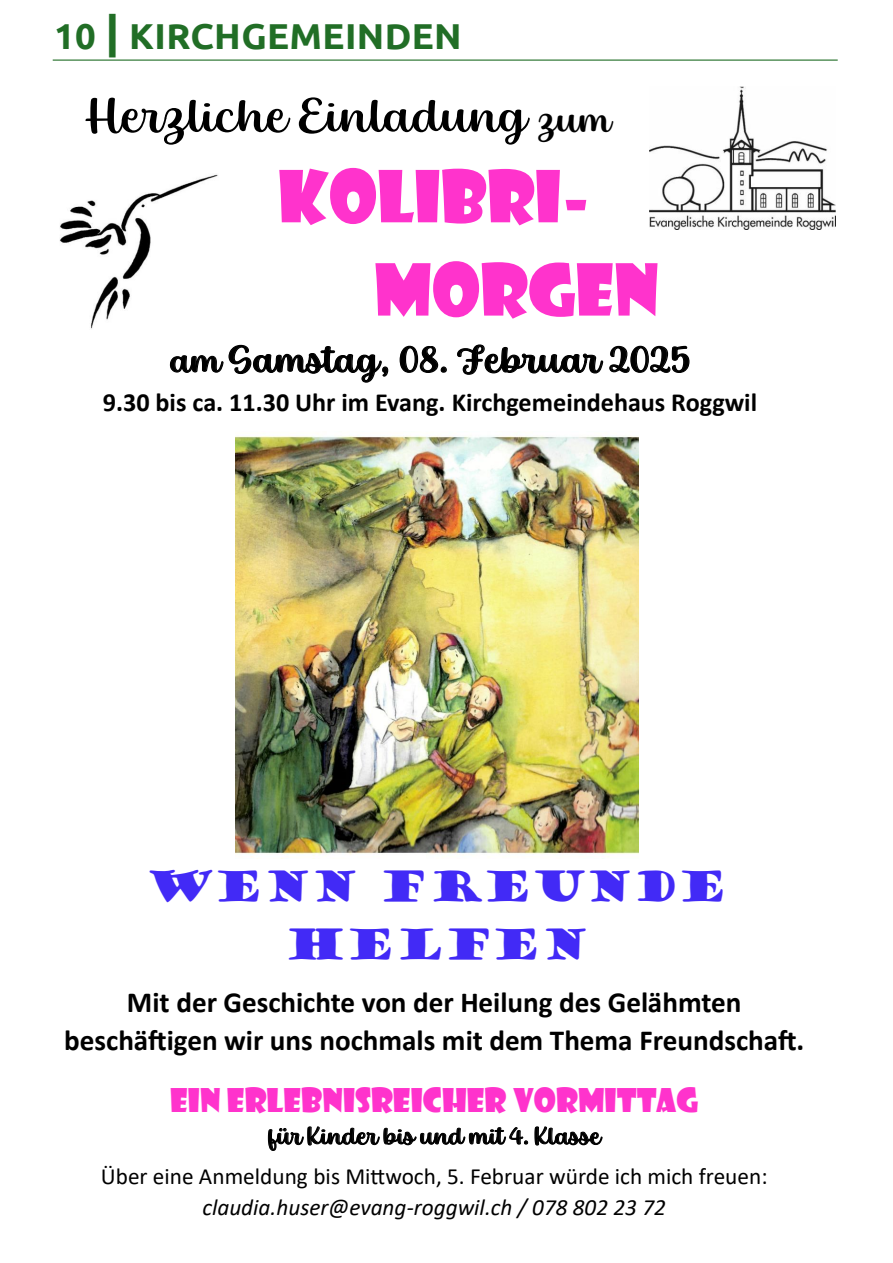
<style>
.page{position:relative;width:893px;height:1263px;background:#fff}
.page>*{position:absolute;margin:0;border:0;box-sizing:border-box;transform-origin:0 0}
.t1{font:69.9px/93.3px "Showcard Gothic";color:#f3c}
.t2{font:52.35px "Baguet Script";color:#000}
.t3{font:40.65px "Baguet Script";color:#000}
.t4{font:40.65px/58.2px "Goudy Stout";color:#422af6;text-align:center}
.t5{font:700 36px "Ubuntu";letter-spacing:.01em;color:#216e26}
.t6{font:31.95px "Showcard Gothic";color:#f3c}
.t7{font:700 29.1px/38.4px "Calibri";color:#000;text-align:center}
.t8{font:700 26.25px "Calibri";color:#000}
.t9{font:26.25px "Baguet Script";color:#000}
.t10{font:23.25px/30.8px "Calibri";color:#000;text-align:center}
.s1{font-style:inherit}
.s2{font-size:45px}
.s3{font-size:40.65px}
.s4{font-size:37.95px}
.s5{font-style:italic}
</style>
<div class="page">
<hr style="left:53px;top:60px;width:785px;height:1px;background:#216e26">
<img style="left:59px;top:174px;width:159px;height:155px">
<img style="left:650px;top:87px;width:185px;height:143px">
<img style="left:235px;top:436px;width:403px;height:421px">
<h3 class="t5" style="left:54px;top:13px;width:409px"><span class="s1">10</span> <span class="s2">|</span> KIRCHGEMEINDEN</h3>
<p class="t2" style="left:85px;top:83px;width:527px">Herzliche Einladung <span class="s3">zum</span></p>
<p class="t1" style="left:374px;top:147px;width:286px;text-indent:-96px">KOLIBRI-<br>MORGEN</p>
<p class="t3" style="left:170px;top:334px;width:522px"><span class="s4">am</span> Samstag, 08. Februar 2025</p>
<p class="t8" style="left:103px;top:384px;width:656px">9.30 bis ca. 11.30 Uhr im Evang. Kirchgemeindehaus Roggwil</p>
<p class="t4" style="left:146px;top:858px;width:583px">WENN FREUNDE<br>HELFEN</p>
<p class="t7" style="left:64px;top:983px;width:742px">Mit der Geschichte von der Heilung des Gelähmten beschäftigen wir uns nochmals mit dem Thema Freundschaft.</p>
<p class="t6" style="left:170px;top:1078px;width:530px">EIN ERLEBNISREICHER VORMITTAG</p>
<p class="t9" style="left:268px;top:1119px;width:334px">für Kinder bis und mit 4. Klasse</p>
<p class="t10" style="left:101px;top:1160px;width:668px">Über eine Anmeldung bis Mittwoch, 5. Februar würde ich mich freuen: <span class="s5">claudia.huser@evang-roggwil.ch / 078 802 23 72</span></p>
</div>
